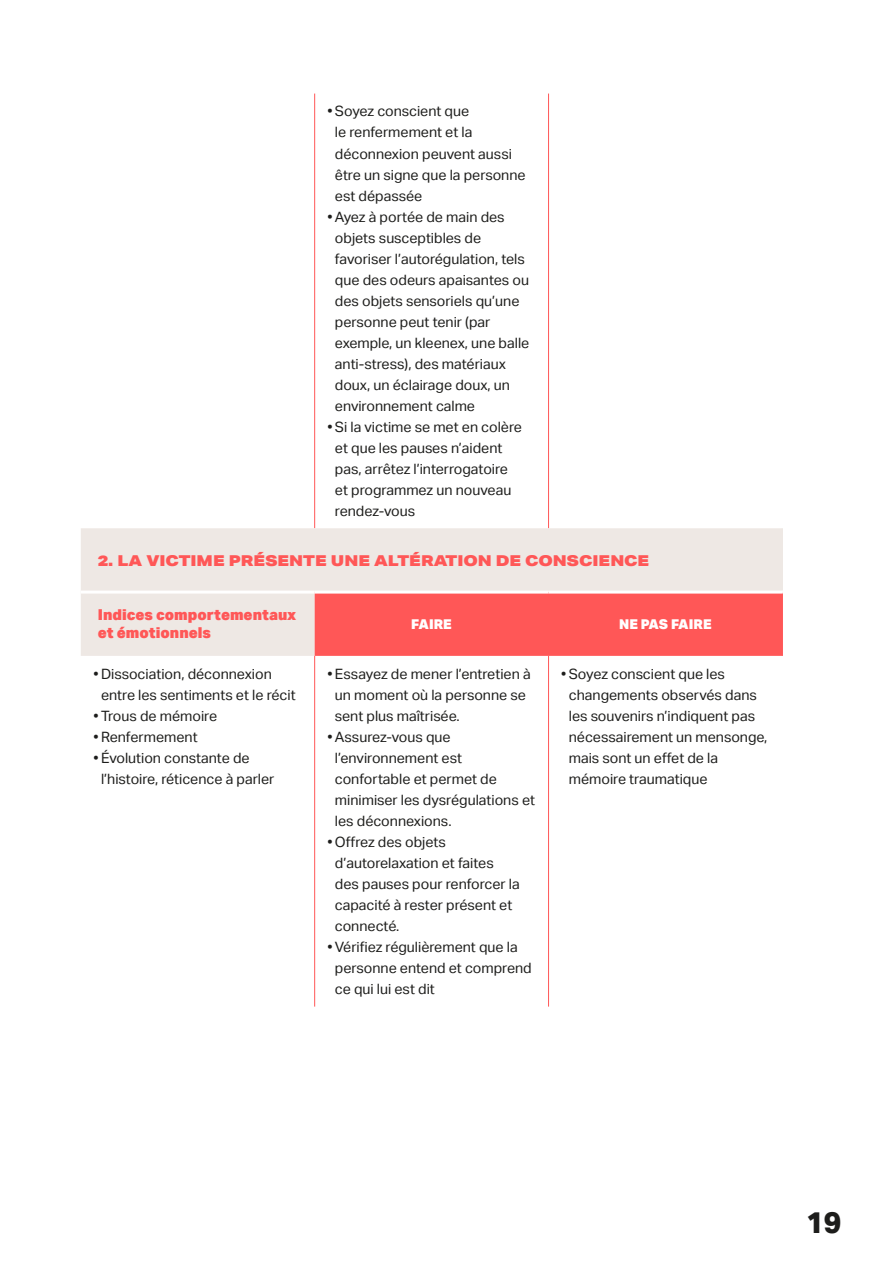
<style>
.page{position:relative;width:893px;height:1263px;background:#fff}
.page>*{position:absolute;margin:0;border:0;box-sizing:border-box;transform-origin:0 0}
.t1{font:800 30px "Aktiv Grotesk";color:#1d1d1b}
.t2{font:900 15px "Aktiv Grotesk Ex";color:#ff5757}
.t3{font:900 15px/18px "Aktiv Grotesk";color:#ff5757}
.t4{font:14.25px/21px "Aktiv Grotesk";color:#1d1d1b}
.t5{font:900 13.5px "Aktiv Grotesk";color:#fff}
</style>
<div class="page">
<hr style="left:314px;top:94px;width:1px;height:434px;background:#ff5757">
<hr style="left:548px;top:94px;width:1px;height:434px;background:#ff5757">
<div style="left:81px;top:528px;width:701px;height:128px;background:#eee8e4"></div>
<div style="left:315px;top:594px;width:467px;height:62px;background:#ff5757"></div>
<hr style="left:782px;top:528px;width:1px;height:63px;background:#eee8e4">
<hr style="left:81px;top:591px;width:234px;height:3px;background:#fff">
<hr style="left:315px;top:591px;width:234px;height:3px;background:#fff">
<hr style="left:549px;top:591px;width:234px;height:3px;background:#fff">
<hr style="left:782px;top:594px;width:1px;height:62px;background:#ff5757">
<hr style="left:314px;top:656px;width:1px;height:350px;background:#ff5757">
<hr style="left:548px;top:656px;width:1px;height:350px;background:#ff5757">
<p class="t4" style="left:335px;top:101px;width:192px;text-indent:-7px">• Soyez conscient que<br>le renfermement et la déconnexion peuvent aussi être un signe que la personne est dépassée</p>
<p class="t4" style="left:335px;top:206px;width:196px;text-indent:-7px">• Ayez à portée de main des objets susceptibles de favoriser l’autorégulation, tels que des odeurs apaisantes ou des objets sensoriels qu’une personne peut tenir (par exemple, un kleenex, une balle anti-stress), des matériaux doux, un éclairage doux, un environnement calme</p>
<p class="t4" style="left:335px;top:416px;width:189px;text-indent:-7px">• Si la victime se met en colère et que les pauses n’aident pas, arrêtez l’interrogatoire et programmez un nouveau rendez-vous</p>
<p class="t2" style="left:98px;top:550px;width:553px">2. LA VICTIME PRÉSENTE UNE ALTÉRATION DE CONSCIENCE</p>
<p class="t3" style="left:98px;top:606px;width:200px">Indices comportementaux et émotionnels</p>
<p class="t5" style="left:411px;top:615px;width:42px">FAIRE</p>
<p class="t5" style="left:619px;top:615px;width:94px">NE PAS FAIRE</p>
<p class="t4" style="left:101px;top:663px;width:196px;text-indent:-7px">• Dissociation, déconnexion entre les sentiments et le récit</p>
<p class="t4" style="left:94px;top:705px;width:125px">• Trous de mémoire</p>
<p class="t4" style="left:94px;top:726px;width:106px">• Renfermement</p>
<p class="t4" style="left:101px;top:747px;width:175px;text-indent:-7px">• Évolution constante de l’histoire, réticence à parler</p>
<p class="t4" style="left:335px;top:663px;width:197px;text-indent:-7px">• Essayez de mener l’entretien à un moment où la personne se sent plus maîtrisée.</p>
<p class="t4" style="left:335px;top:726px;width:202px;text-indent:-7px">• Assurez-vous que l’environnement est confortable et permet de minimiser les dysrégulations et les déconnexions.</p>
<p class="t4" style="left:335px;top:831px;width:186px;text-indent:-7px">• Offrez des objets d’autorelaxation et faites des pauses pour renforcer la capacité à rester présent et connecté.</p>
<p class="t4" style="left:335px;top:936px;width:198px;text-indent:-7px">• Vérifiez régulièrement que la personne entend et comprend ce qui lui est dit</p>
<p class="t4" style="left:569px;top:663px;width:200px;text-indent:-7px">• Soyez conscient que les changements observés dans les souvenirs n’indiquent pas nécessairement un mensonge, mais sont un effet de la mémoire traumatique</p>
<h1 class="t1" style="left:806px;top:1205px;width:37px">19</h1>
</div>
